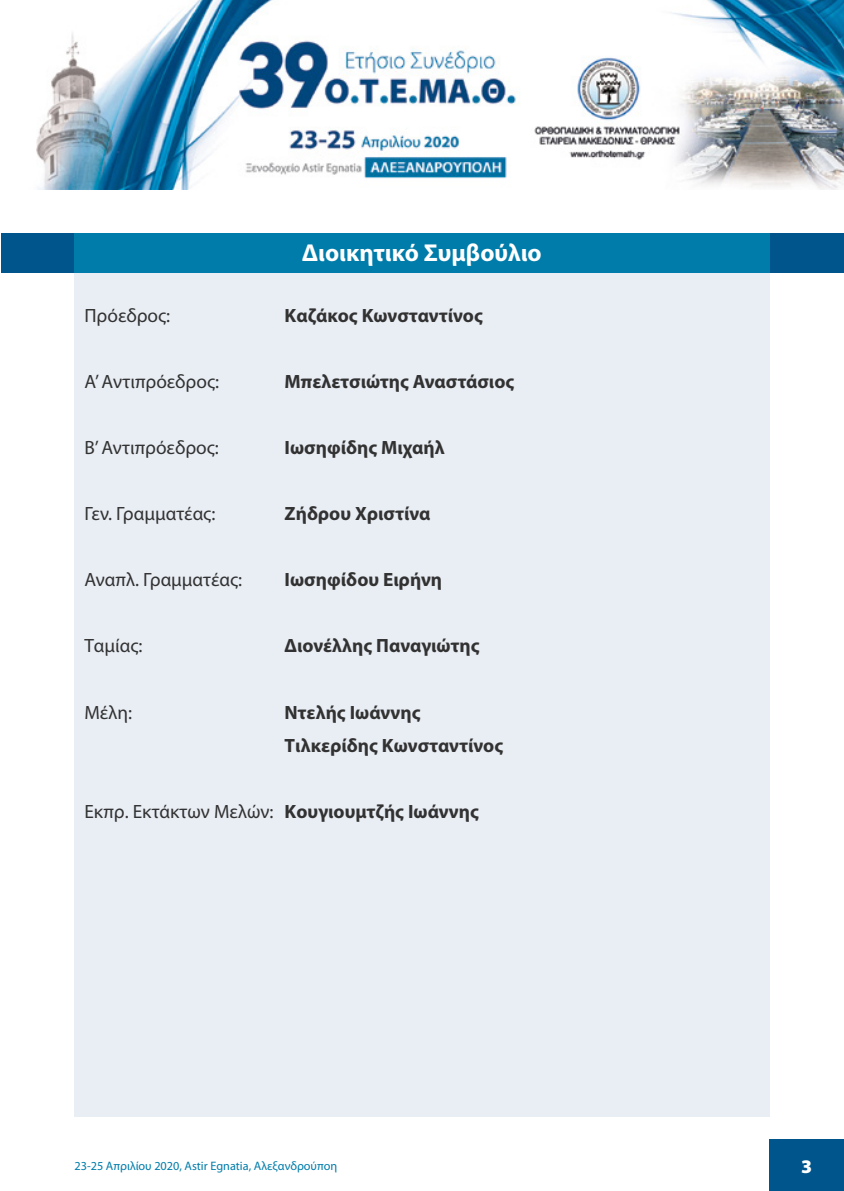
<style>
.page{position:relative;width:844px;height:1191px;background:#fff}
.page>*{position:absolute;margin:0;border:0;box-sizing:border-box;transform-origin:0 0}
.t1{font:700 24.5px "Myriad Pro";color:#fff}
.t2{font:700 19.25px/33.1px "Myriad Pro";color:#323232}
.t3{font:19.25px "Myriad Pro";color:#323232}
.t4{font:900 19.25px "Myriad Pro";color:#fff}
.t5{font:12.25px "Myriad Pro";color:#007caa}
.s1{font-weight:700}
</style>
<div class="page">
<div style="left:769px;top:1139px;width:74px;height:52px;background:#00558c"></div>
<img style="left:36px;top:0;width:807px;height:189px">
<div style="left:74px;top:233px;width:695px;height:883px;background:#e9eef5"></div>
<div style="left:2px;top:233px;width:841px;height:40px;background:#00558c"></div>
<div style="left:74px;top:233px;width:695px;height:40px;background:#007caa"></div>
<p class="t1" style="left:302px;top:237px;width:241px">Διοικητικό Συμβούλιο</p>
<p class="t3" style="left:84px;top:304px;width:87px">Πρόεδρος:</p>
<p class="t2" style="left:284px;top:298px;width:200px">Καζάκος Κωνσταντίνος</p>
<p class="t3" style="left:84px;top:370px;width:136px">Α’ Αντιπρόεδρος:</p>
<p class="t2" style="left:284px;top:364px;width:231px">Μπελετσιώτης Αναστάσιος</p>
<p class="t3" style="left:84px;top:436px;width:136px">Β’ Αντιπρόεδρος:</p>
<p class="t2" style="left:284px;top:430px;width:162px">Ιωσηφίδης Μιχαήλ</p>
<p class="t3" style="left:84px;top:502px;width:132px">Γεν. Γραμματέας:</p>
<p class="t2" style="left:284px;top:496px;width:147px">Ζήδρου Χριστίνα</p>
<p class="t3" style="left:84px;top:568px;width:159px">Αναπλ. Γραμματέας:</p>
<p class="t2" style="left:284px;top:563px;width:159px">Ιωσηφίδου Ειρήνη</p>
<p class="t3" style="left:84px;top:634px;width:59px">Ταμίας:</p>
<p class="t2" style="left:284px;top:629px;width:196px">Διονέλλης Παναγιώτης</p>
<p class="t3" style="left:84px;top:700px;width:49px">Μέλη:</p>
<p class="t2" style="left:284px;top:695px;width:220px">Ντελής Ιωάννης<br>Τιλκερίδης Κωνσταντίνος</p>
<p class="t3" style="left:84px;top:799px;width:396px">Εκπρ. Εκτάκτων Μελών: <span class="s1">Κουγιουμτζής Ιωάννης</span></p>
<p class="t5" style="left:74px;top:1158px;width:264px">23-25 Απριλίου 2020, Astir Egnatia, Αλεξανδρούποη</p>
<p class="t4" style="left:801px;top:1153px;width:13px">3</p>
</div>
